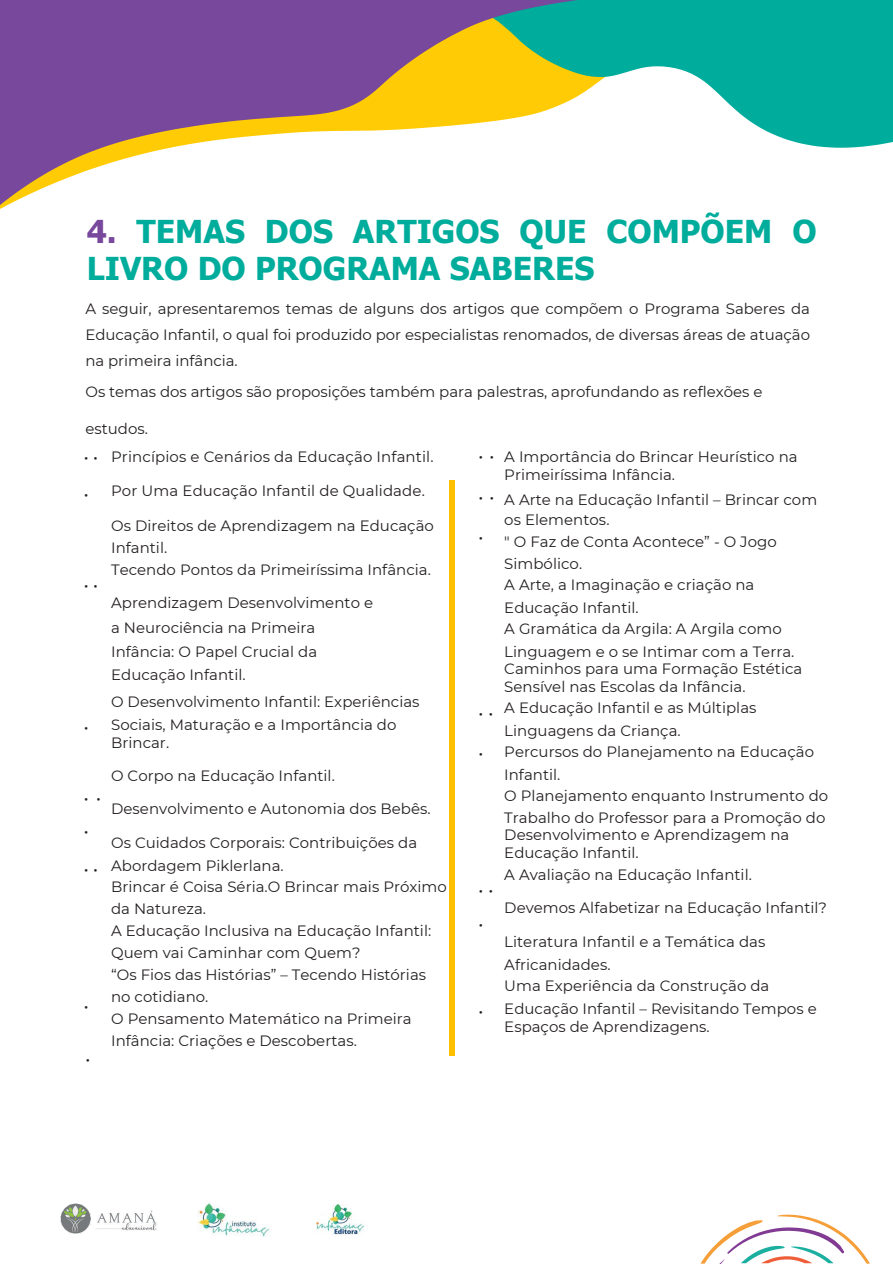
<style>
.page{position:relative;width:893px;height:1264px;background:#fff}
.page>*{position:absolute;margin:0;border:0;box-sizing:border-box;transform-origin:0 0}
.t1{font:700 31.5px/37.2px "Tahoma";color:#00ac9b}
.t2{font:16.5px/33.8px "Montserrat";color:#231f20}
.t3{font:15px/25.8px "Montserrat";color:#231f20;text-align:justify}
.s1{color:#77489c}
</style>
<div class="page">
<svg style="left:701px;top:1214px;width:168px;height:49px"></svg>
<img style="left:198px;top:1203px;width:72px;height:33px">
<img style="left:317px;top:1204px;width:48px;height:30px">
<img style="left:60px;top:1203px;width:30px;height:30px">
<img style="left:96px;top:1210px;width:61px;height:20px">
<svg style="left:577px;top:0;width:315px;height:148px;fill:#00ac9b"></svg>
<svg style="left:0;top:0;width:577px;height:205px"></svg>
<div style="left:449px;top:480px;width:6px;height:575px;background:#ffc000"></div>
<p class="t1" style="left:87px;top:212px;width:731px"><span class="s1">4.</span> TEMAS DOS ARTIGOS QUE COMPÕEM O<br>LIVRO DO PROGRAMA SABERES</p>
<p class="t3" style="left:86px;top:295px;width:726px">A seguir, apresentaremos temas de alguns dos artigos que compõem o Programa Saberes da Educação Infantil, o qual foi produzido por especialistas renomados, de diversas áreas de atuação na primeira infância.</p>
<p class="t3" style="left:86px;top:379px;width:678px">Os temas dos artigos são proposições também para palestras, aprofundando as reflexões e</p>
<p class="t3" style="left:86px;top:416px;width:64px">estudos.</p>
<p class="t3" style="left:504px;top:448px;width:295px;line-height:18px">A Importância do Brincar Heurístico na<br>Primeiríssima Infância.</p>
<p class="t3" style="left:504px;top:486px;width:314px">A Arte na Educação Infantil – Brincar com</p>
<p class="t3" style="left:504px;top:507px;width:107px">os Elementos.</p>
<p class="t3" style="left:504px;top:528px;width:274px">" O Faz de Conta Acontece” - O Jogo</p>
<p class="t3" style="left:504px;top:550px;width:79px">Simbólico.</p>
<p class="t3" style="left:504px;top:572px;width:251px">A Arte, a Imaginação e criação na</p>
<p class="t3" style="left:504px;top:594px;width:136px">Educação Infantil.</p>
<p class="t3" style="left:504px;top:616px;width:279px">A Gramática da Argila: A Argila como</p>
<p class="t3" style="left:504px;top:638px;width:291px">Linguagem e o se Intimar com a Terra.</p>
<p class="t3" style="left:504px;top:655px;width:299px">Caminhos para uma Formação Estética</p>
<p class="t3" style="left:504px;top:673px;width:243px">Sensível nas Escolas da Infância.</p>
<p class="t3" style="left:504px;top:694px;width:254px">A Educação Infantil e as Múltiplas</p>
<p class="t3" style="left:504px;top:717px;width:178px">Linguagens da Criança.</p>
<p class="t3" style="left:504px;top:738px;width:311px">Percursos do Planejamento na Educação</p>
<p class="t3" style="left:504px;top:761px;width:58px">Infantil.</p>
<p class="t3" style="left:504px;top:782px;width:325px">O Planejamento enquanto Instrumento do</p>
<p class="t3" style="left:504px;top:805px;width:322px">Trabalho do Professor para a Promoção do</p>
<p class="t3" style="left:504px;top:822px;width:286px">Desenvolvimento e Aprendizagem na</p>
<p class="t3" style="left:504px;top:840px;width:136px">Educação Infantil.</p>
<p class="t3" style="left:504px;top:861px;width:249px">A Avaliação na Educação Infantil.</p>
<p class="t3" style="left:504px;top:895px;width:324px">Devemos Alfabetizar na Educação Infantil?</p>
<p class="t3" style="left:504px;top:928px;width:262px">Literatura Infantil e a Temática das</p>
<p class="t3" style="left:504px;top:951px;width:108px">Africanidades.</p>
<p class="t3" style="left:504px;top:972px;width:266px">Uma Experiência da Construção da</p>
<p class="t3" style="left:504px;top:995px;width:314px">Educação Infantil – Revisitando Tempos e</p>
<p class="t3" style="left:504px;top:1013px;width:207px">Espaços de Aprendizagens.</p>
<p class="t3" style="left:111px;top:443px;width:324px">Princípios e Cenários da Educação Infantil.</p>
<p class="t3" style="left:111px;top:477px;width:315px">Por Uma Educação Infantil de Qualidade.</p>
<p class="t3" style="left:111px;top:512px;width:324px">Os Direitos de Aprendizagem na Educação</p>
<p class="t3" style="left:111px;top:535px;width:58px">Infantil.</p>
<p class="t3" style="left:111px;top:556px;width:321px">Tecendo Pontos da Primeiríssima Infância.</p>
<p class="t3" style="left:111px;top:590px;width:263px">Aprendizagem Desenvolvimento e</p>
<p class="t3" style="left:111px;top:614px;width:206px">a Neurociência na Primeira</p>
<p class="t3" style="left:111px;top:638px;width:207px">Infância: O Papel Crucial da</p>
<p class="t3" style="left:111px;top:662px;width:136px">Educação Infantil.</p>
<p class="t3" style="left:111px;top:689px;width:310px">O Desenvolvimento Infantil: Experiências</p>
<p class="t3" style="left:111px;top:711px;width:287px">Sociais, Maturação e a Importância do</p>
<p class="t3" style="left:111px;top:729px;width:60px">Brincar.</p>
<p class="t3" style="left:111px;top:762px;width:225px">O Corpo na Educação Infantil.</p>
<p class="t3" style="left:111px;top:796px;width:321px">Desenvolvimento e Autonomia dos Bebês.</p>
<p class="t3" style="left:111px;top:829px;width:307px">Os Cuidados Corporais: Contribuições da</p>
<p class="t3" style="left:111px;top:852px;width:174px">Abordagem Piklerlana.</p>
<p class="t3" style="left:111px;top:873px;width:337px">Brincar é Coisa Séria.O Brincar mais Próximo</p>
<p class="t3" style="left:111px;top:896px;width:96px">da Natureza.</p>
<p class="t3" style="left:111px;top:917px;width:321px">A Educação Inclusiva na Educação Infantil:</p>
<p class="t3" style="left:111px;top:940px;width:251px">Quem vai Caminhar com Quem?</p>
<p class="t3" style="left:111px;top:961px;width:316px">“Os Fios das Histórias” – Tecendo Histórias</p>
<p class="t3" style="left:111px;top:983px;width:99px">no cotidiano.</p>
<p class="t3" style="left:111px;top:1005px;width:302px">O Pensamento Matemático na Primeira</p>
<p class="t3" style="left:111px;top:1027px;width:247px">Infância: Criações e Descobertas.</p>
<p class="t2" style="left:478px;top:439px;width:17px">• •</p>
<p class="t2" style="left:478px;top:480px;width:17px">• •</p>
<p class="t2" style="left:478px;top:520px;width:6px">•</p>
<p class="t2" style="left:84px;top:440px;width:16px">• •</p>
<p class="t2" style="left:84px;top:477px;width:6px">•</p>
<p class="t2" style="left:84px;top:568px;width:16px">• •</p>
<p class="t2" style="left:478px;top:696px;width:16px">• •</p>
<p class="t2" style="left:478px;top:736px;width:6px">•</p>
<p class="t2" style="left:84px;top:710px;width:6px">•</p>
<p class="t2" style="left:84px;top:781px;width:19px">• • •</p>
<p class="t2" style="left:84px;top:851px;width:16px">• •</p>
<p class="t2" style="left:478px;top:873px;width:16px">• • •</p>
<p class="t2" style="left:84px;top:989px;width:6px">•</p>
<p class="t2" style="left:478px;top:993px;width:6px">•</p>
<p class="t2" style="left:85px;top:1042px;width:6px">•</p>
</div>
